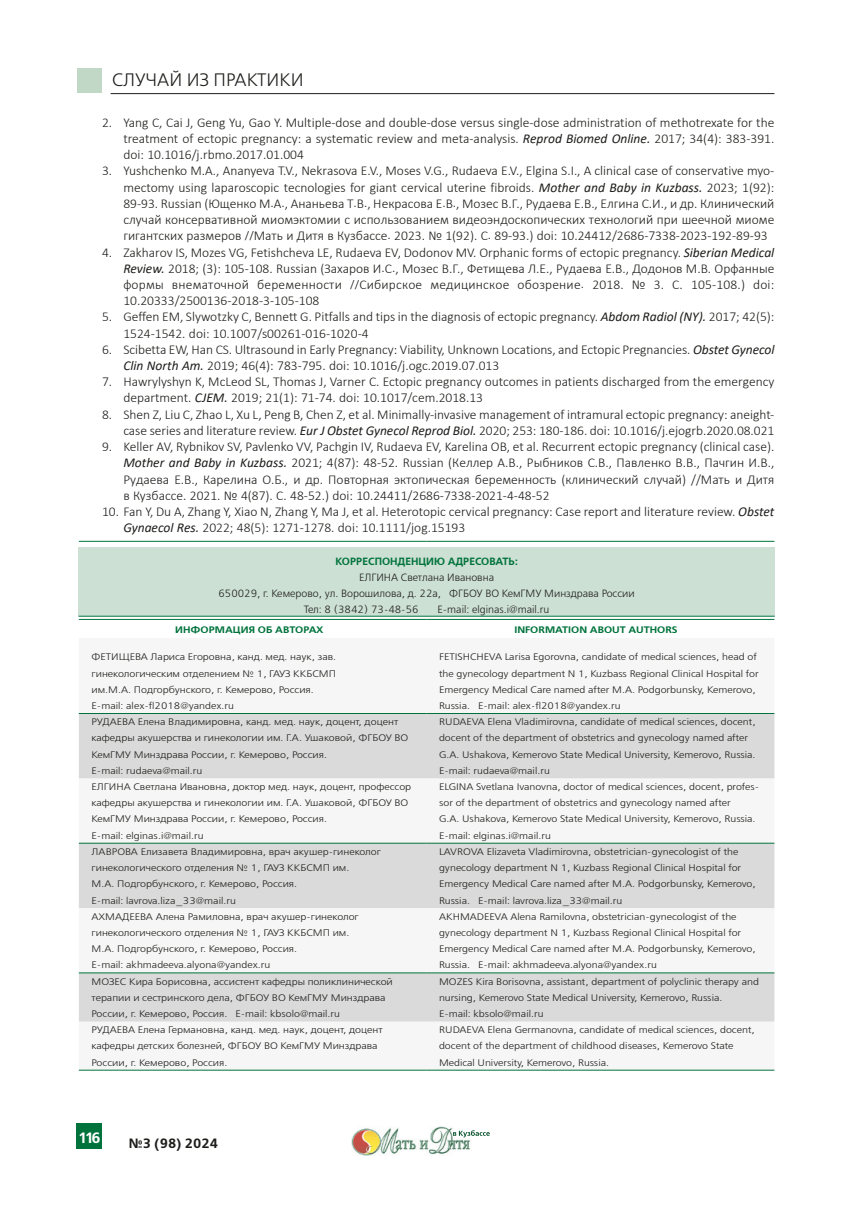
<style>
.page{position:relative;width:851px;height:1217px;background:#fff}
.page>*{position:absolute;margin:0;border:0;box-sizing:border-box;transform-origin:0 0}
.t1{font:18px "Free Set C";color:#1d1d1b}
.t2{font:700 15px "Free Set C";color:#fff}
.t3{font:300 13.5px/16.2px "Calibri";color:#1d1d1b;text-align:justify}
.t4{font:700 13.5px "Free Set C";color:#1d1d1b}
.t5{font:10.5px "Free Set C";color:#1d1d1b}
.t6{font:700 10.5px "Free Set C";color:#00733c}
.t7{font:9.45px/16.2px "Free Set C";color:#1d1d1b;scale:1.11 1}
.t8{font:700 9.45px "Free Set C";color:#00733c;scale:1.11 1}
.s1{font-weight:400;font-style:italic}
</style>
<div class="page">
<div style="left:77px;top:1123px;width:25px;height:25px;background:#00733c"></div>
<div style="left:77px;top:69px;width:24px;height:24px;background:#c1d8c7"></div>
<hr style="left:111px;top:93px;width:663px;height:1px;background:#1d1d1b">
<img style="left:351px;top:1126px;width:139px;height:29px">
<img style="left:453px;top:1129px;width:36px;height:8px">
<svg style="left:79px;top:616px;width:695px;height:3px"></svg>
<svg style="left:79px;top:714px;width:695px;height:307px;fill:#dadada"></svg>
<hr style="left:79px;top:713px;width:347px;height:1px;background:#00733c">
<hr style="left:426px;top:713px;width:348px;height:1px;background:#00733c">
<hr style="left:79px;top:842px;width:347px;height:1px;background:#00733c">
<hr style="left:426px;top:842px;width:348px;height:1px;background:#00733c">
<hr style="left:79px;top:972px;width:347px;height:1px;background:#00733c">
<hr style="left:426px;top:972px;width:348px;height:1px;background:#00733c">
<hr style="left:79px;top:1069px;width:347px;height:1px;background:#00733c">
<hr style="left:426px;top:1069px;width:348px;height:1px;background:#00733c">
<hr style="left:79px;top:541px;width:347px;height:1px;background:#00733c">
<hr style="left:426px;top:541px;width:348px;height:1px;background:#00733c">
<hr style="left:79px;top:619px;width:347px;height:1px;background:#00733c">
<hr style="left:426px;top:619px;width:348px;height:1px;background:#00733c">
<div style="left:78px;top:547px;width:696px;height:69px;background:#cde0d4"></div>
<hr style="left:78px;top:615px;width:696px;height:1px;background:#00733c">
<h1 class="t1" style="left:112px;top:70px;width:193px">СЛУЧАЙ ИЗ ПРАКТИКИ</h1>
<p class="t3" style="left:123px;top:114px;width:652px;text-indent:-21px">2. Yang C, Cai J, Geng Yu, Gao Y. Multiple-dose and double-dose versus single-dose administration of methotrexate for the treatment of ectopic pregnancy: a systematic review and meta-analysis. <span class="s1">Reprod Biomed Online.</span> 2017; 34(4): 383-391. doi: 10.1016/j.rbmo.2017.01.004</p>
<p class="t3" style="left:123px;top:163px;width:652px;text-indent:-21px">3. Yushchenko M.A., Ananyeva T.V., Nekrasova E.V., Moses V.G., Rudaeva E.V., Elgina S.I., A clinical case of conservative myo&shy;mectomy using laparoscopic tecnologies for giant cervical uterine fibroids. <span class="s1">Mother and Baby in Kuzbass.</span> 2023; 1(92):<br>89-93. Russian (Ющенко М.А., Ананьева Т.В., Некрасова Е.В., Мозес В.Г., Рудаева Е.В., Елгина С.И., и др. Клинический случай консервативной миомэктомии с использованием видеоэндоскопических технологий при шеечной миоме гигантских размеров //Мать и Дитя в Кузбассе. 2023. № 1(92). С. 89-93.) doi: 10.24412/2686-7338-2023-192-89-93</p>
<p class="t3" style="left:123px;top:244px;width:652px;text-indent:-21px">4. Zakharov IS, Mozes VG, Fetishcheva LE, Rudaeva EV, Dodonov MV. Orphanic forms of ectopic pregnancy. <span class="s1">Siberian Medical Review.</span> 2018; (3): 105-108. Russian (Захаров И.С., Мозес В.Г., Фетищева Л.Е., Рудаева Е.В., Додонов М.В. Орфанные формы внематочной беременности //Сибирское медицинское обозрение. 2018. № 3. С. 105-108.) doi:<br>10.20333/2500136-2018-3-105-108</p>
<h3 class="t3" style="left:123px;top:308px;width:652px;text-indent:-21px">5. Geffen EM, Slywotzky C, Bennett G. Pitfalls and tips in the diagnosis of ectopic pregnancy. <span class="s1">Abdom Radiol (NY).</span> 2017; 42(5):<br>1524-1542. doi: 10.1007/s00261-016-1020-4</h3>
<h3 class="t3" style="left:123px;top:341px;width:652px;text-indent:-21px">6. Scibetta EW, Han CS. Ultrasound in Early Pregnancy: Viability, Unknown Locations, and Ectopic Pregnancies. <span class="s1">Obstet Gynecol<br>Clin North Am.</span> 2019; 46(4): 783-795. doi: 10.1016/j.ogc.2019.07.013</h3>
<h3 class="t3" style="left:123px;top:373px;width:652px;text-indent:-21px">7. Hawrylyshyn K, McLeod SL, Thomas J, Varner C. Ectopic pregnancy outcomes in patients discharged from the emergency department. <span class="s1">CJEM.</span> 2019; 21(1): 71-74. doi: 10.1017/cem.2018.13</h3>
<p class="t3" style="left:102px;top:406px;width:673px;text-align:right">8. Shen Z, Liu C, Zhao L, Xu L, Peng B, Chen Z, et al. Minimally-invasive management of intramural ectopic pregnancy: aneight&shy;case series and literature review. <span class="s1">Eur J Obstet Gynecol Reprod Biol.</span> 2020; 253: 180-186. doi: 10.1016/j.ejogrb.2020.08.021</p>
<p class="t3" style="left:123px;top:438px;width:652px;text-indent:-21px">9. Keller AV, Rybnikov SV, Pavlenko VV, Pachgin IV, Rudaeva EV, Karelina OB, et al. Recurrent ectopic pregnancy (clinical case).<br><span class="s1">Mother and Baby in Kuzbass.</span> 2021; 4(87): 48-52. Russian (Келлер А.В., Рыбников С.В., Павленко В.В., Пачгин И.В., Рудаева Е.В., Карелина О.Б., и др. Повторная эктопическая беременность (клинический случай) //Мать и Дитя в Кузбассе. 2021. № 4(87). С. 48-52.) doi: 10.24411/2686-7338-2021-4-48-52</p>
<h3 class="t3" style="left:123px;top:503px;width:652px;text-indent:-21px">10. Fan Y, Du A, Zhang Y, Xiao N, Zhang Y, Ma J, et al. Heterotopic cervical pregnancy: Case report and literature review. <span class="s1">Obstet<br>Gynaecol Res.</span> 2022; 48(5): 1271-1278. doi: 10.1111/jog.15193</h3>
<p class="t6" style="left:335px;top:555px;width:184px">КОРРЕСПОНДЕНЦИЮ АДРЕСОВАТЬ:</p>
<p class="t5" style="left:359px;top:571px;width:137px">ЕЛГИНА Светлана Ивановна</p>
<p class="t5" style="left:218px;top:587px;width:418px">650029, г. Кемерово, ул. Ворошилова, д. 22а, ФГБОУ ВО КемГМУ Минздрава России</p>
<p class="t5" style="left:304px;top:603px;width:116px">Тел: 8 (3842) 73-48-56</p>
<p class="t5" style="left:437px;top:603px;width:113px">E-mail: elginas.i@mail.ru</p>
<p class="t8" style="left:175px;top:624px;width:135px">ИНФОРМАЦИЯ ОБ АВТОРАХ</p>
<p class="t8" style="left:514px;top:624px;width:148px">INFORMATION ABOUT AUTHORS</p>
<p class="t7" style="left:92px;top:649px;width:222px">ФЕТИЩЕВА Лариса Егоровна, канд. мед. наук, зав. гинекологическим отделением № 1, ГАУЗ ККБСМП им.М.А. Подгорбунского, г. Кемерово, Россия.<br>E-mail: alex-fl2018@yandex.ru</p>
<p class="t7" style="left:439px;top:649px;width:289px">FETISHCHEVA Larisa Egorovna, candidate of medical sciences, head of the gynecology department N 1, Kuzbass Regional Clinical Hospital for Emergency Medical Care named after M.A. Podgorbunsky, Kemerovo, Russia. E-mail: alex-fl2018@yandex.ru</p>
<p class="t7" style="left:92px;top:713px;width:287px">РУДАЕВА Елена Владимировна, канд. мед. наук, доцент, доцент кафедры акушерства и гинекологии им. Г.А. Ушаковой , ФГБОУ ВО КемГМУ Минздрава России, г. Кемерово, Россия.<br>E-mail: rudaeva@mail.ru</p>
<p class="t7" style="left:439px;top:713px;width:287px">RUDAEVA Elena Vladimirovna, candidate of medical sciences, docent, docent of the department of obstetrics and gynecology named after G.A. Ushakova, Kemerovo State Medical University, Kemerovo, Russia.<br>E-mail: rudaeva@mail.ru</p>
<p class="t7" style="left:92px;top:778px;width:289px">ЕЛГИНА Светлана Ивановна, доктор мед. наук, доцент, профессор кафедры акушерства и гинекологии им. Г.А. Ушаковой , ФГБОУ ВО КемГМУ Минздрава России, г. Кемерово, Россия.<br>E-mail: elginas.i@mail.ru</p>
<p class="t7" style="left:439px;top:778px;width:290px">ELGINA Svetlana Ivanovna, doctor of medical sciences, docent, profes&shy;sor of the department of obstetrics and gynecology named after<br>G.A. Ushakova, Kemerovo State Medical University, Kemerovo, Russia.<br>E-mail: elginas.i@mail.ru</p>
<p class="t7" style="left:92px;top:843px;width:262px">ЛАВРОВА Елизавета Владимировна, врач акушер-гинеколог гинекологического отделения № 1, ГАУЗ ККБСМП им.<br>М.А. Подгорбунского, г. Кемерово, Россия.<br>E-mail: lavrova.liza_33@mail.ru</p>
<p class="t7" style="left:439px;top:843px;width:287px">LAVROVA Elizaveta Vladimirovna, obstetrician-gynecologist of the gynecology department N 1, Kuzbass Regional Clinical Hospital for Emergency Medical Care named after M.A. Podgorbunsky, Kemerovo, Russia. E-mail: lavrova.liza_33@mail.ru</p>
<p class="t7" style="left:92px;top:908px;width:242px">АХМАДЕЕВА Алена Рамиловна, врач акушер-гинеколог гинекологического отделения № 1, ГАУЗ ККБСМП им.<br>М.А. Подгорбунского, г. Кемерово, Россия.<br>E-mail: akhmadeeva.alyona@yandex.ru</p>
<p class="t7" style="left:439px;top:908px;width:287px">AKHMADEEVA Alena Ramilovna, obstetrician-gynecologist of the gynecology department N 1, Kuzbass Regional Clinical Hospital for Emergency Medical Care named after M.A. Podgorbunsky, Kemerovo, Russia. E-mail: akhmadeeva.alyona@yandex.ru</p>
<p class="t7" style="left:92px;top:973px;width:271px">МОЗЕС Кира Борисовна, ассистент кафедры поликлинической терапии и сестринского дела, ФГБОУ ВО КемГМУ Минздрава<br>России, г. Кемерово, Россия. E-mail: kbsolo@mail.ru</p>
<p class="t7" style="left:439px;top:973px;width:290px">MOZES Kira Borisovna, assistant, department of polyclinic therapy and nursing, Kemerovo State Medical University, Kemerovo, Russia.<br>E-mail: kbsolo@mail.ru</p>
<p class="t7" style="left:92px;top:1021px;width:264px">РУДАЕВА Елена Германовна, канд. мед. наук, доцент, доцент кафедры детских болезней , ФГБОУ ВО КемГМУ Минздрава<br>России, г. Кемерово, Россия.</p>
<p class="t7" style="left:439px;top:1021px;width:286px">RUDAEVA Elena Germanovna, candidate of medical sciences, docent, docent of the department of childhood diseases, Kemerovo State<br>Medical University, Kemerovo, Russia.</p>
<h2 class="t2" style="left:78px;top:1128px;width:24px">116</h2>
<h3 class="t4" style="left:129px;top:1135px;width:91px">№3 (98) 2024</h3>
</div>
